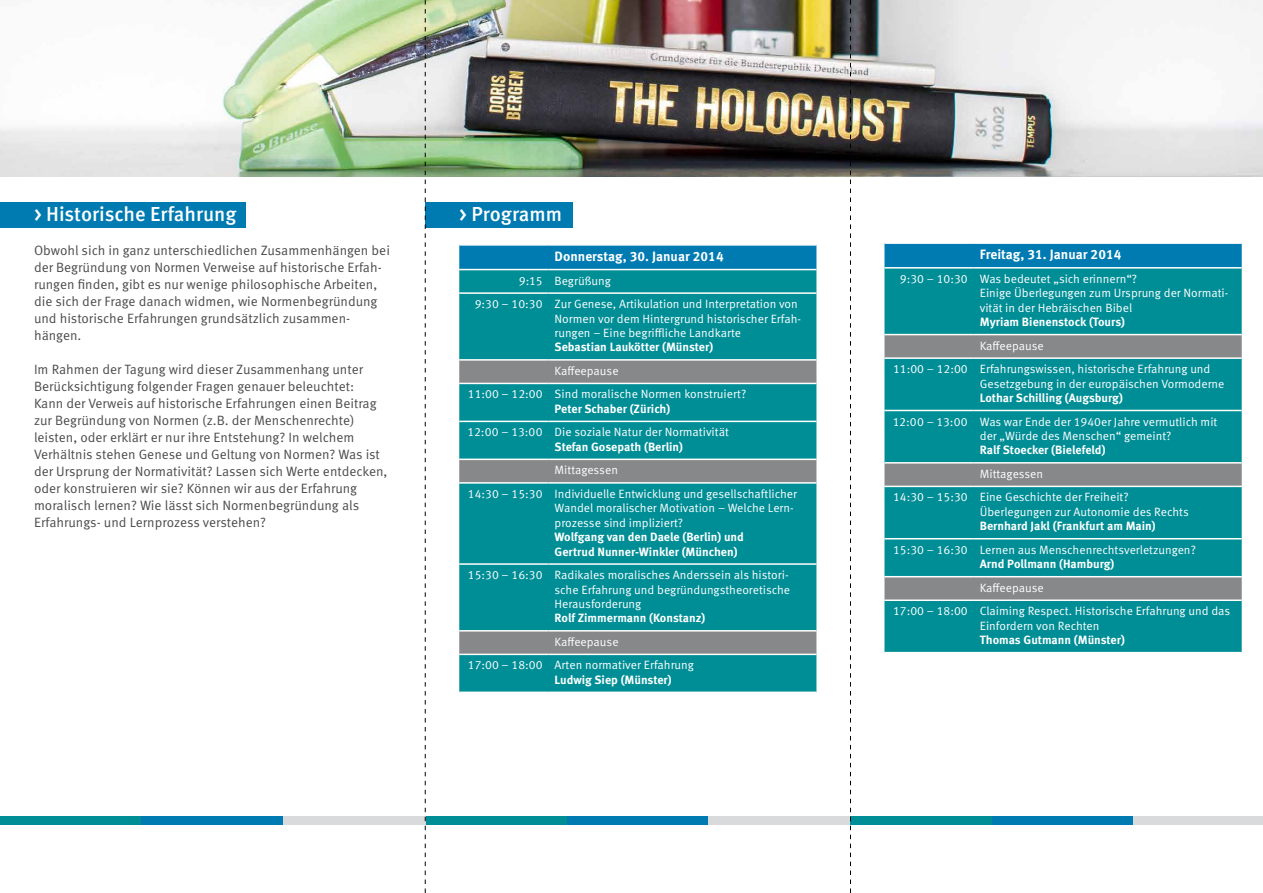
<style>
.page{position:relative;width:1263px;height:893px;background:#fff}
.page>*{position:absolute;margin:0;border:0;box-sizing:border-box;transform-origin:0 0}
.t1{font:500 20.25px "Meta OT";color:#fff}
.t2{font:13.5px/17px "Meta OT";color:#4b4b4d}
.t3{font:700 13.5px "Meta OT";color:#fff}
.t4{font:12px/23.5px "Meta OT";color:#fff}
.t5{font:700 12px/14.4px "Meta OT";color:#fff}
</style>
<div class="page">
<div style="left:425px;top:816px;width:142px;height:9px;background:#008e96"></div>
<div style="left:567px;top:816px;width:141px;height:9px;background:#007bb2"></div>
<div style="left:708px;top:816px;width:142px;height:9px;background:#d9dadb"></div>
<div style="left:850px;top:816px;width:142px;height:9px;background:#008e96"></div>
<div style="left:992px;top:816px;width:142px;height:9px;background:#007bb2"></div>
<div style="left:1134px;top:816px;width:129px;height:9px;background:#d9dadb"></div>
<div style="left:0;top:816px;width:142px;height:9px;background:#008e96"></div>
<div style="left:142px;top:816px;width:141px;height:9px;background:#007bb2"></div>
<div style="left:283px;top:816px;width:142px;height:9px;background:#d9dadb"></div>
<div style="left:425px;top:202px;width:148px;height:26px;background:#007bb2"></div>
<div style="left:0;top:203px;width:246px;height:25px;background:#007bb2"></div>
<img style="left:0;top:0;width:1263px;height:176px">
<div style="left:459px;top:246px;width:357px;height:23px;background:#007bb2"></div>
<div style="left:459px;top:270px;width:357px;height:89px;background:#008e96"></div>
<svg style="left:459px;top:361px;width:357px;height:293px;background:#208d94"></svg>
<div style="left:459px;top:655px;width:357px;height:37px;background:#008e96"></div>
<hr style="left:549px;top:421px;width:267px;height:1px;background:#fff">
<hr style="left:459px;top:421px;width:90px;height:1px;background:#fff">
<hr style="left:549px;top:459px;width:267px;height:1px;background:#fff">
<hr style="left:549px;top:482px;width:267px;height:2px;background:#fff">
<hr style="left:459px;top:459px;width:90px;height:1px;background:#fff">
<hr style="left:459px;top:482px;width:90px;height:2px;background:#fff">
<hr style="left:459px;top:563px;width:90px;height:2px;background:#fff">
<hr style="left:549px;top:563px;width:267px;height:2px;background:#fff">
<hr style="left:459px;top:630px;width:90px;height:2px;background:#fff">
<hr style="left:549px;top:630px;width:267px;height:2px;background:#fff">
<hr style="left:459px;top:292px;width:90px;height:2px;background:#fff">
<hr style="left:549px;top:292px;width:267px;height:2px;background:#fff">
<hr style="left:459px;top:383px;width:90px;height:1px;background:#fff">
<hr style="left:549px;top:383px;width:267px;height:1px;background:#fff">
<div style="left:884px;top:244px;width:358px;height:23px;background:#007bb2"></div>
<div style="left:884px;top:269px;width:358px;height:383px;background:#008e96"></div>
<svg style="left:884px;top:335px;width:358px;height:264px;background:#258d94"></svg>
<hr style="left:884px;top:334px;width:90px;height:1px;background:#fff">
<hr style="left:974px;top:334px;width:268px;height:1px;background:#fff">
<hr style="left:884px;top:357px;width:90px;height:2px;background:#fff">
<hr style="left:974px;top:357px;width:268px;height:2px;background:#fff">
<hr style="left:884px;top:410px;width:90px;height:1px;background:#fff">
<hr style="left:974px;top:410px;width:268px;height:1px;background:#fff">
<hr style="left:884px;top:462px;width:90px;height:2px;background:#fff">
<hr style="left:974px;top:462px;width:268px;height:2px;background:#fff">
<hr style="left:884px;top:486px;width:90px;height:1px;background:#fff">
<hr style="left:974px;top:486px;width:268px;height:1px;background:#fff">
<hr style="left:884px;top:538px;width:90px;height:1px;background:#fff">
<hr style="left:974px;top:538px;width:268px;height:1px;background:#fff">
<hr style="left:884px;top:576px;width:90px;height:1px;background:#fff">
<hr style="left:974px;top:576px;width:268px;height:1px;background:#fff">
<hr style="left:884px;top:599px;width:90px;height:2px;background:#fff">
<hr style="left:974px;top:599px;width:268px;height:2px;background:#fff">
<svg style="left:425px;top:0;width:1px;height:893px"></svg>
<svg style="left:850px;top:0;width:1px;height:893px"></svg>
<h1 class="t1" style="left:34px;top:202px;width:204px">&gt; Historische Erfahrung</h1>
<p class="t2" style="left:34px;top:242px;width:357px">Obwohl sich in ganz unterschiedlichen Zusammenhängen bei der Begründung von Normen Verweise auf historische Erfah&shy;rungen finden, gibt es nur wenige philosophische Arbeiten, die sich der Frage danach widmen, wie Normenbegründung und historische Erfahrungen grundsätzlich zusammen&shy;hängen.</p>
<p class="t2" style="left:34px;top:361px;width:355px">Im Rahmen der Tagung wird dieser Zusammenhang unter Berücksichtigung folgender Fragen genauer beleuchtet:<br>Kann der Verweis auf historische Erfahrungen einen Beitrag zur Begründung von Normen (z.B. der Menschenrechte) leisten, oder erklärt er nur ihre Entstehung? In welchem Verhältnis stehen Genese und Geltung von Normen? Was ist der Ursprung der Normativität? Lassen sich Werte entdecken, oder konstruieren wir sie? Können wir aus der Erfahrung moralisch lernen? Wie lässt sich Normenbegründung als Erfahrungs- und Lernprozess verstehen?</p>
<h1 class="t1" style="left:459px;top:202px;width:104px">&gt; Programm</h1>
<p class="t3" style="left:555px;top:248px;width:171px">Donnerstag, 30. Januar 2014</p>
<p class="t4" style="left:475px;top:269px;width:325px;text-indent:44px">9:15 Begrüßung<br>9:30 – 10:30 Zur Genese, Artikulation und Interpretation von</p>
<p class="t4" style="left:555px;top:311px;width:248px;line-height:14.4px">Normen vor dem Hintergrund historischer Erfah&shy;rungen – Eine begriffliche Landkarte</p>
<p class="t5" style="left:555px;top:340px;width:160px">Sebastian Laukötter (Münster)</p>
<p class="t4" style="left:468px;top:359px;width:280px;text-indent:87px">Kaffeepause<br>11:00 – 12:00 Sind moralische Normen konstruiert?</p>
<p class="t5" style="left:555px;top:402px;width:117px">Peter Schaber (Zürich)</p>
<p class="t4" style="left:467px;top:421px;width:263px">12:00 – 13:00 Die soziale Natur der Normativität</p>
<p class="t5" style="left:555px;top:440px;width:130px">Stefan Gosepath (Berlin)</p>
<p class="t4" style="left:468px;top:459px;width:331px;text-indent:87px">Mittagessen<br>14:30 – 15:30 Individuelle Entwicklung und gesellschaftlicher</p>
<p class="t4" style="left:555px;top:501px;width:241px;line-height:14.4px">Wandel moralischer Motivation – Welche Lern&shy;prozesse sind impliziert?</p>
<p class="t5" style="left:555px;top:530px;width:191px">Wolfgang van den Daele (Berlin) und<br>Gertrud Nunner-Winkler (München)</p>
<p class="t4" style="left:555px;top:568px;width:237px;line-height:14.4px;text-indent:-87px">15:30 – 16:30 Radikales moralisches Anderssein als histori&shy;sche Erfahrung und begründungstheoretische<br>Herausforderung</p>
<p class="t5" style="left:555px;top:611px;width:152px">Rolf Zimmermann (Konstanz)</p>
<p class="t4" style="left:468px;top:630px;width:228px;text-indent:87px">Kaffeepause<br>17:00 – 18:00 Arten normativer Erfahrung</p>
<p class="t5" style="left:555px;top:673px;width:119px">Ludwig Siep (Münster)</p>
<p class="t3" style="left:980px;top:246px;width:143px">Freitag, 31. Januar 2014</p>
<p class="t4" style="left:980px;top:272px;width:250px;line-height:14.4px;text-indent:-80px">9:30 – 10:30 Was bedeutet „sich erinnern“?<br>Einige Überlegungen zum Ursprung der Normati&shy;vität in der Hebräischen Bibel</p>
<p class="t5" style="left:980px;top:315px;width:147px">Myriam Bienenstock (Tours)</p>
<p class="t4" style="left:893px;top:334px;width:319px;text-indent:87px">Kaffeepause<br>11:00 – 12:00 Erfahrungswissen, historische Erfahrung und</p>
<p class="t4" style="left:980px;top:372px;width:246px">Gesetzgebung in der europäischen Vormoderne</p>
<p class="t5" style="left:980px;top:391px;width:145px">Lothar Schilling (Augsburg)</p>
<p class="t4" style="left:980px;top:414px;width:239px;line-height:14.4px;text-indent:-87px">12:00 – 13:00 Was war Ende der 1940er Jahre vermutlich mit der „Würde des Menschen“ gemeint?</p>
<p class="t5" style="left:980px;top:443px;width:127px">Ralf Stoecker (Bielefeld)</p>
<p class="t4" style="left:893px;top:462px;width:237px;text-align:center">Mittagessen<br>14:30 – 15:30 Eine Geschichte der Freiheit?</p>
<p class="t4" style="left:980px;top:500px;width:210px">Überlegungen zur Autonomie des Rechts</p>
<p class="t5" style="left:980px;top:519px;width:177px">Bernhard Jakl (Frankfurt am Main)</p>
<p class="t4" style="left:893px;top:538px;width:304px">15:30 – 16:30 Lernen aus Menschenrechtsverletzungen?</p>
<p class="t5" style="left:980px;top:557px;width:136px">Arnd Pollmann (Hamburg)</p>
<p class="t4" style="left:893px;top:576px;width:339px;text-indent:87px">Kaffeepause<br>17:00 – 18:00 Claiming Respect. Historische Erfahrung und das</p>
<p class="t4" style="left:980px;top:614px;width:121px">Einfordern von Rechten</p>
<p class="t5" style="left:980px;top:633px;width:147px">Thomas Gutmann (Münster)</p>
</div>
